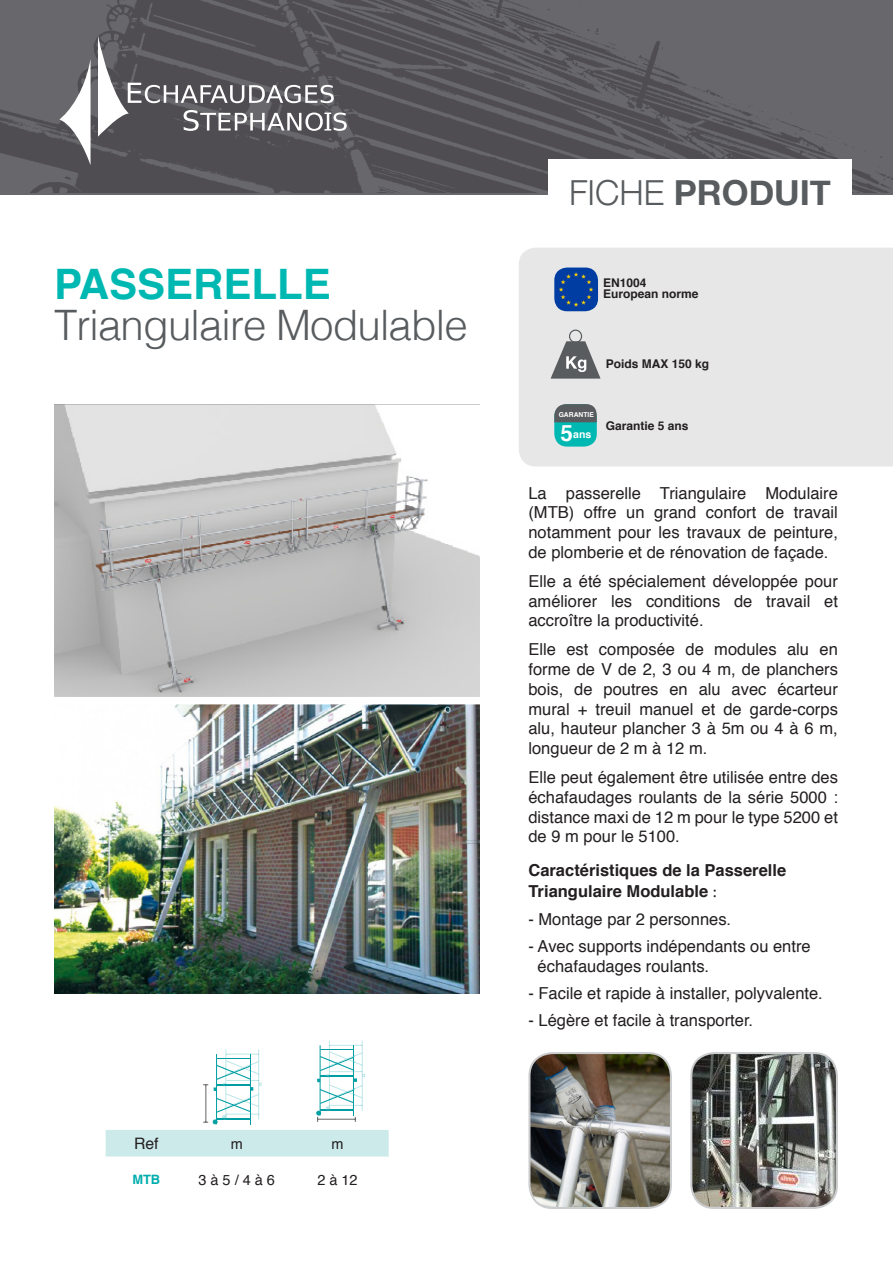
<style>
.page{position:relative;width:893px;height:1263px;background:#fff}
.page>*{position:absolute;margin:0;border:0;box-sizing:border-box;transform-origin:0 0}
.t1{font:300 42px "Helvetica";letter-spacing:-.02em;color:#585c5f}
.t2{font:700 42px "Helvetica";color:#00b8b2}
.t3{font:700 34.5px "Helvetica Neue";color:#585c5f}
.t4{font:700 22.5px "Helvetica";color:#fff}
.t5{font:16.5px/19.8px "Helvetica";color:#231f20;text-align:justify}
.t6{font:700 16.5px/21.6px "Helvetica";color:#231f20}
.t7{font:15.75px "Helvetica";color:#231f20}
.t8{font:14.4px "Helvetica";color:#231f20}
.t9{font:700 12.9px "Helvetica";color:#00adac}
.t10{font:700 12px "Helvetica";color:#231f20}
.t11{font:700 10.5px "Helvetica";color:#fff}
.t12{font:700 6.75px "Helvetica";color:#fff}
.s1{font-weight:300}
.s2{font-family:"Minion Pro";font-weight:400;font-size:18px}
</style>
<div class="page">
<svg style="left:0;top:0;width:893px;height:195px;background:#5c5b5f"></svg>
<svg style="left:59px;top:59px;width:32px;height:106px"></svg>
<svg style="left:98px;top:36px;width:249px;height:101px;background:#6c6a6e"></svg>
<div style="left:548px;top:159px;width:304px;height:71px;background:#fff"></div>
<div style="left:519px;top:248px;width:374px;height:218px;background:#e7e7e7"></div>
<img style="left:554px;top:268px;width:44px;height:43px">
<div style="left:569px;top:330px;width:13px;height:13px;border:1px solid #585c5f;border-radius:50%"></div>
<svg style="left:551px;top:341px;width:50px;height:38px;background:#929496"></svg>
<div style="left:554px;top:404px;width:43px;height:43px;background:#00b8b2;border-radius:13px"></div>
<svg style="left:554px;top:403px;width:43px;height:19px"></svg>
<img style="left:54px;top:404px;width:425px;height:293px">
<img style="left:531px;top:1053px;width:140px;height:155px">
<div style="left:528px;top:1052px;width:144px;height:157px;border:2px solid #cbccce;border-radius:23px"></div>
<img style="left:54px;top:704px;width:425px;height:289px">
<img style="left:693px;top:1053px;width:144px;height:155px">
<div style="left:690px;top:1052px;width:148px;height:157px;border:2px solid #cbccce;border-radius:23px"></div>
<div style="left:106px;top:1130px;width:283px;height:26px;background:#cdeaeb"></div>
<svg style="left:203px;top:1049px;width:59px;height:75px"></svg>
<svg style="left:316px;top:1041px;width:49px;height:81px"></svg>
<p class="t2" style="left:54px;top:250px;width:278px">PASSERELLE</p>
<p class="t1" style="left:54px;top:289px;width:415px">Triangulaire Modulable</p>
<p class="t7" style="left:134px;top:1131px;width:26px">Ref</p>
<p class="t8" style="left:231px;top:1132px;width:14px">m</p>
<p class="t8" style="left:331px;top:1132px;width:14px">m</p>
<p class="t9" style="left:132px;top:1169px;width:29px">MTB</p>
<p class="t8" style="left:198px;top:1168px;width:78px">3 à 5 / 4 à 6</p>
<p class="t8" style="left:317px;top:1168px;width:42px">2 à 12</p>
<p class="t3" style="left:569px;top:166px;width:263px"><span class="s1">FICHE</span> PRODUIT</p>
<p class="t10" style="left:603px;top:273px;width:45px">EN1004</p>
<p class="t10" style="left:603px;top:284px;width:97px">European norme</p>
<p class="t10" style="left:606px;top:354px;width:105px">Poids MAX 150 kg</p>
<p class="t12" style="left:559px;top:409px;width:37px">GARANTIE</p>
<p class="t4" style="left:561px;top:415px;width:14px">5</p>
<p class="t11" style="left:573px;top:426px;width:20px">ans</p>
<p class="t10" style="left:606px;top:416px;width:84px">Garantie 5 ans</p>
<p class="t5" style="left:528px;top:483px;width:311px">La passerelle Triangulaire Modulaire (MTB) offre un grand confort de travail notamment pour les travaux de peinture, de plomberie et de rénovation de façade.</p>
<p class="t5" style="left:528px;top:572px;width:311px">Elle a été spécialement développée pour améliorer les conditions de travail et accroître la productivité.</p>
<p class="t5" style="left:528px;top:640px;width:311px">Elle est composée de modules alu en forme de V de 2, 3 ou 4 m, de planchers bois, de poutres en alu avec écarteur mural + treuil manuel et de garde-corps alu, hauteur plancher 3 à 5m ou 4 à 6 m, longueur de 2 m à 12 m.</p>
<p class="t5" style="left:528px;top:768px;width:311px">Elle peut également être utilisée entre des échafaudages roulants de la série 5000 : distance maxi de 12 m pour le type 5200 et de 9 m pour le 5100.</p>
<p class="t6" style="left:528px;top:859px;width:259px">Caractéristiques de la Passerelle<br>Triangulaire Modulable <span class="s2">:</span></p>
<p class="t5" style="left:528px;top:909px;width:204px">- Montage par 2 personnes.</p>
<p class="t5" style="left:538px;top:937px;width:275px;text-indent:-9px">- Avec supports indépendants ou entre échafaudages roulants.</p>
<p class="t5" style="left:528px;top:984px;width:296px">- Facile et rapide à installer, polyvalente.</p>
<p class="t5" style="left:528px;top:1011px;width:226px">- Légère et facile à transporter.</p>
</div>
